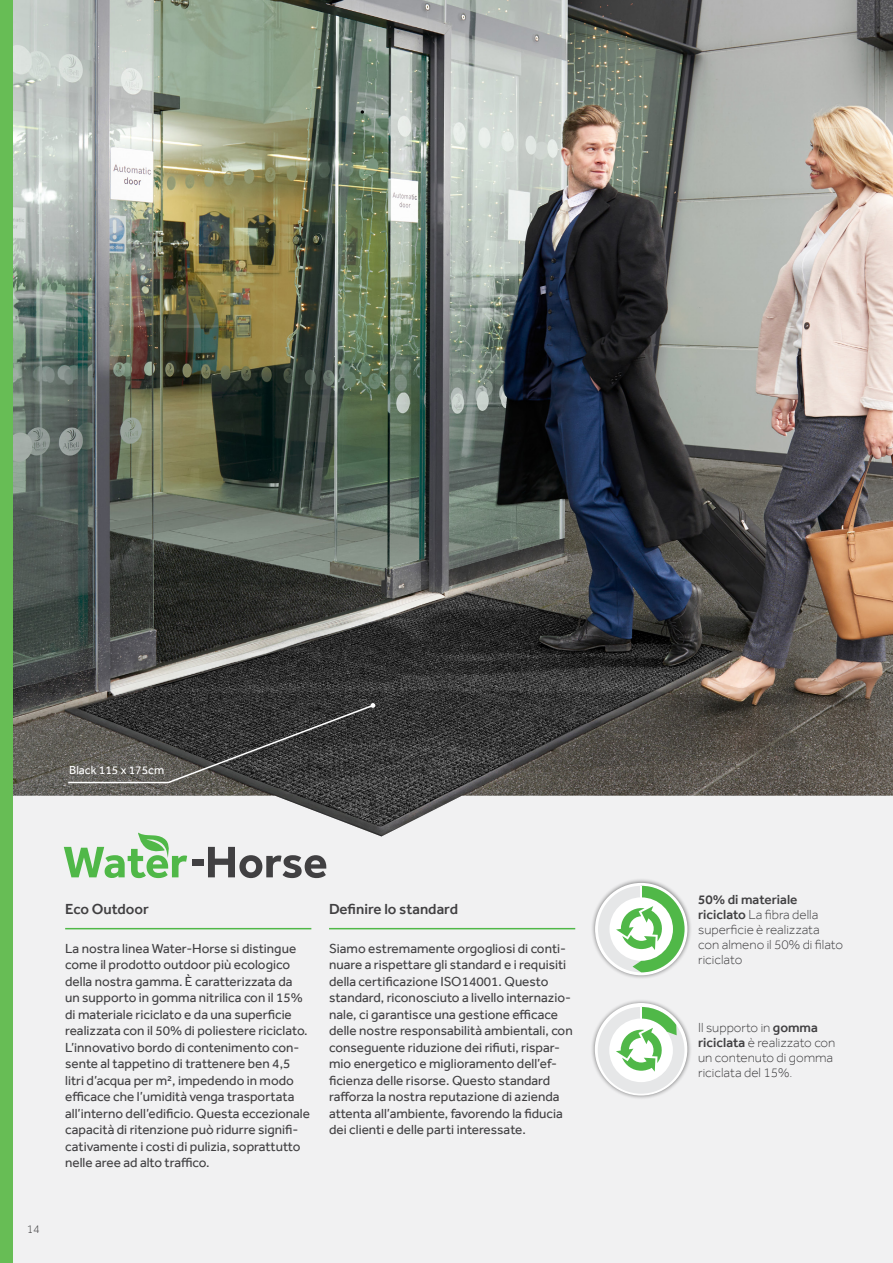
<style>
.page{position:relative;width:893px;height:1263px;background:#fff}
.page>*{position:absolute;margin:0;border:0;box-sizing:border-box;transform-origin:0 0}
.t1{font:500 15px "Effra";color:#414042}
.t2{font:13.5px/16.5px "Effra";color:#414042}
.t3{font:300 13.5px/15px "Effra";color:#414042}
.t4{font:12px "Effra";color:#fff}
.t5{font:300 12px "Effra";color:#414042}
.s1{font-weight:500}
</style>
<div class="page">
<div style="left:13px;top:836px;width:880px;height:427px;background:#f1f1f2"></div>
<img style="left:13px;top:0;width:880px;height:836px">
<div style="left:0;top:0;width:13px;height:1263px;background:#67bd55"></div>
<div style="left:591px;top:878px;width:101px;height:102px;background:#000;opacity:.5"></div>
<svg style="left:595px;top:883px;width:92px;height:92px"></svg>
<svg style="left:598px;top:886px;width:86px;height:86px"></svg>
<div style="left:591px;top:998px;width:101px;height:102px;background:#000;opacity:.5"></div>
<div style="left:595px;top:1003px;width:92px;height:92px;background:#fff;border-radius:50%"></div>
<svg style="left:598px;top:1007px;width:86px;height:87px"></svg>
<svg style="left:67px;top:703px;width:308px;height:81px;background:#464543"></svg>
<hr style="left:65px;top:928px;width:246px;height:1px;background:#50b848">
<hr style="left:329px;top:928px;width:246px;height:1px;background:#50b848">
<svg style="left:64px;top:832px;width:123px;height:46px"></svg>
<svg style="left:208px;top:847px;width:118px;height:31px"></svg>
<div style="left:192px;top:860px;width:12px;height:6px;background:#414042"></div>
<p class="t4" style="left:69px;top:763px;width:97px">Black 115 x 175cm</p>
<p class="t5" style="left:27px;top:1222px;width:15px">14</p>
<p class="t1" style="left:65px;top:900px;width:85px">Eco Outdoor</p>
<p class="t1" style="left:329px;top:900px;width:131px">Definire lo standard</p>
<p class="t2" style="left:329px;top:940px;width:245px">Siamo estremamente orgogliosi di conti&shy;nuare a rispettare gli standard e i requisiti della certificazione ISO14001. Questo standard, riconosciuto a livello internazio&shy;nale, ci garantisce una gestione efficace delle nostre responsabilità ambientali, con conseguente riduzione dei rifiuti, rispar&shy;mio energetico e miglioramento dell’ef&shy;ficienza delle risorse. Questo standard rafforza la nostra reputazione di azienda attenta all’ambiente, favorendo la fiducia dei clienti e delle parti interessate.</p>
<p class="t2" style="left:65px;top:940px;width:246px">La nostra linea Water-Horse si distingue come il prodotto outdoor più ecologico della nostra gamma. È caratterizzata da un supporto in gomma nitrilica con il 15% di materiale riciclato e da una superficie realizzata con il 50% di poliestere riciclato.<br>L’innovativo bordo di contenimento con&shy;sente al tappetino di trattenere ben 4,5 litri d’acqua per m2, impedendo in modo efficace che l’umidità venga trasportata all’interno dell’edificio. Questa eccezionale capacità di ritenzione può ridurre signifi&shy;cativamente i costi di pulizia, soprattutto nelle aree ad alto traffico.</p>
<p class="t3" style="left:698px;top:892px;width:146px"><span class="s1">50% di materiale riciclato</span> La fibra della superficie è realizzata con almeno il 50% di filato riciclato</p>
<p class="t3" style="left:698px;top:1019px;width:139px">Il supporto in <span class="s1">gomma riciclata</span> è realizzato con un contenuto di gomma riciclata del 15%.</p>
</div>
